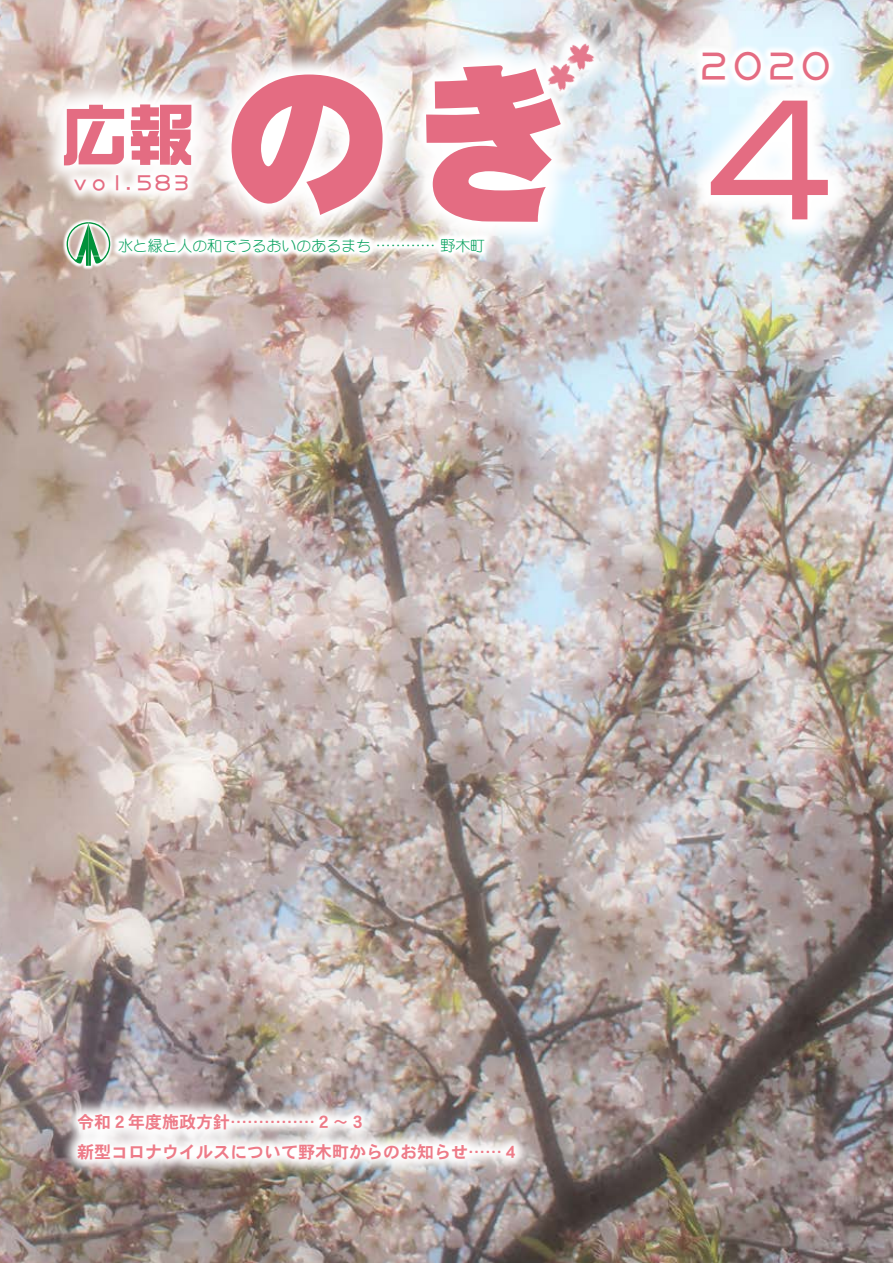
<style>
.page{position:relative;width:893px;height:1263px;background:#fff}
.page>*{position:absolute;margin:0;border:0;box-sizing:border-box;transform-origin:0 0}
.t1{font:159.45px "DFPOP Mix Std W5";color:#e46c82}
.t2{font:66.9px "DF So Gei Std W9";color:#e46c82}
.t3{font:36.15px "DFPOP Mix Std W5";color:#e46c82}
.t4{font:20.25px "DFPOP Mix Std W5";letter-spacing:-.08em;color:#e46c82}
.t5{font:16.95px/29.7px "DFHS Gothic R Pro 6 N W7";color:#ed7b88}
.t6{font:14.85px "DF Maru Gothic Pro 5 W3";color:#009f5a}
</style>
<div class="page">
<img style="left:0;top:0;width:893px;height:1263px">
<svg style="left:37px;top:77px;width:168px;height:115px"></svg>
<svg style="left:684px;top:74px;width:171px;height:172px"></svg>
<svg style="left:694px;top:43px;width:144px;height:47px"></svg>
<svg style="left:61px;top:162px;width:140px;height:43px"></svg>
<svg style="left:545px;top:22px;width:71px;height:71px;background:#d2d2d5"></svg>
<img style="left:561px;top:36px;width:40px;height:39px">
<svg style="left:205px;top:39px;width:381px;height:209px;background:#dfd9d9"></svg>
<svg style="left:232px;top:65px;width:329px;height:157px;fill:#e46c82"></svg>
<svg style="left:539px;top:56px;width:45px;height:43px"></svg>
<img style="left:541px;top:56px;width:40px;height:40px">
<svg style="left:62px;top:218px;width:426px;height:52px;background:#d1bdb3"></svg>
<svg style="left:110px;top:229px;width:383px;height:32px"></svg>
<svg style="left:67px;top:222px;width:43px;height:44px"></svg>
<svg style="left:60px;top:1097px;width:472px;height:80px"></svg>
<h3 class="t3" style="left:696px;top:47px;width:140px">２０２０</h3>
<h2 class="t2" style="left:61px;top:98px;width:135px">広報</h2>
<h1 class="t1" style="left:690px;top:73px;width:161px">４</h1>
<p class="t4" style="left:70px;top:172px;width:123px">ｖｏｌ．５８３</p>
<p class="t6" style="left:118px;top:234px;width:369px">水と緑と人の和でうるおいのあるまち ………… 野木町</p>
<p class="t5" style="left:77px;top:1107px;width:444px">令和２年度施政方針……………２～３<br>新型コロナウイルスについて野木町からのお知らせ……４</p>
</div>
